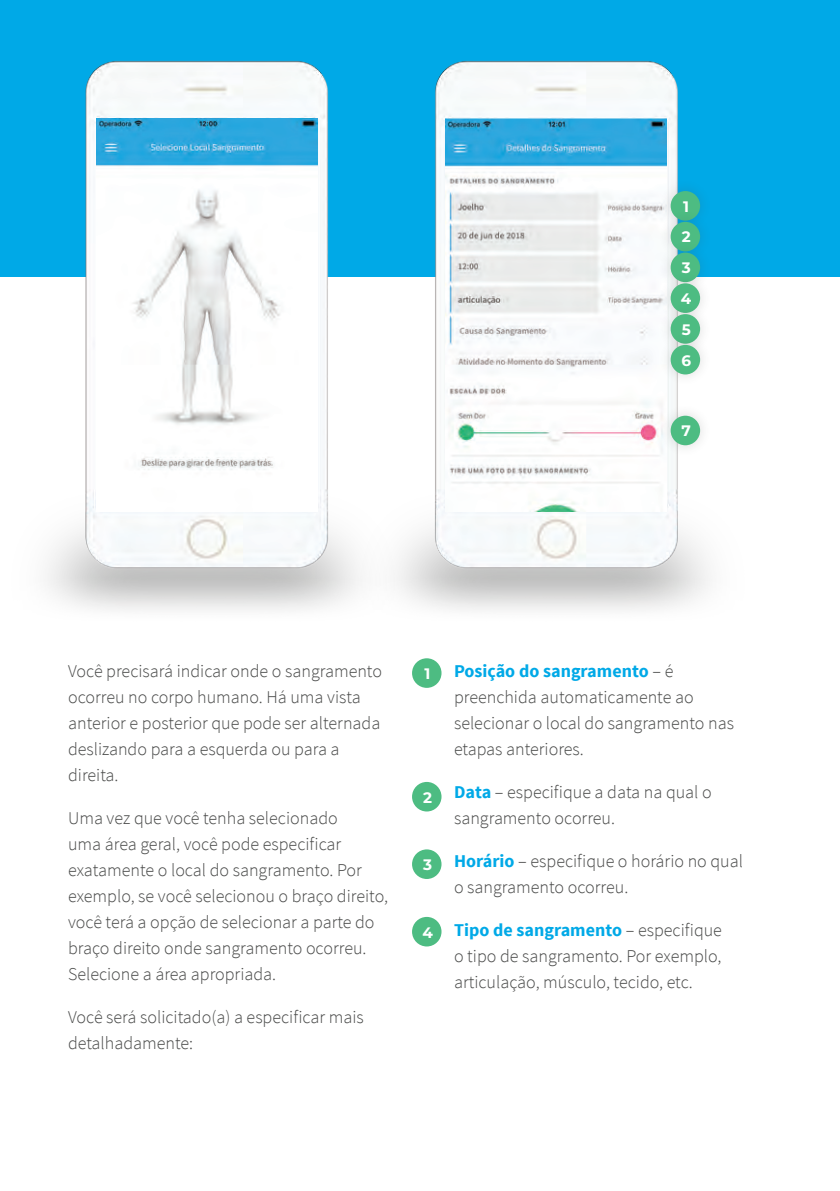
<style>
.page{position:relative;width:840px;height:1191px;background:#fff}
.page>*{position:absolute;margin:0;border:0;box-sizing:border-box;transform-origin:0 0}
.body{font:300 18px/26px "Source Sans Pro";color:#484948}
.numbered{font:300 18px/26px "Source Sans Pro";color:#484948}
.numbered-2{font:700 18px "Source Sans Pro";color:#00a9e7}
.headerbig{font:700 15.2px "Montserrat";color:#fff}
.s1{font-weight:700;color:#00a9e7}
</style>
<div class="page">
<div style="left:0;top:0;width:839px;height:277px;background:#00a9e7"></div>
<img style="left:47px;top:60px;width:293px;height:550px">
<img style="left:340px;top:60px;width:370px;height:551px">
<img style="left:96px;top:119px;width:221px;height:392px">
<img style="left:445px;top:119px;width:220px;height:392px">
<div style="left:412px;top:658px;width:29px;height:30px;background:#4dbc82;border-radius:50%"></div>
<div style="left:658px;top:179px;width:53px;height:54px;background:#484948;opacity:.13"></div>
<div style="left:670px;top:191px;width:29px;height:30px;background:#4dbc82;border-radius:50%"></div>
<div style="left:658px;top:403px;width:53px;height:54px;background:#484948;opacity:.13"></div>
<div style="left:670px;top:416px;width:29px;height:29px;background:#4dbc82;border-radius:50%"></div>
<div style="left:658px;top:210px;width:53px;height:54px;background:#484948;opacity:.13"></div>
<div style="left:670px;top:222px;width:29px;height:29px;background:#4dbc82;border-radius:50%"></div>
<div style="left:658px;top:240px;width:53px;height:54px;background:#484948;opacity:.13"></div>
<div style="left:670px;top:253px;width:29px;height:29px;background:#4dbc82;border-radius:50%"></div>
<div style="left:658px;top:271px;width:53px;height:54px;background:#484948;opacity:.13"></div>
<div style="left:670px;top:283px;width:29px;height:30px;background:#4dbc82;border-radius:50%"></div>
<div style="left:658px;top:302px;width:53px;height:54px;background:#484948;opacity:.13"></div>
<div style="left:670px;top:314px;width:29px;height:30px;background:#4dbc82;border-radius:50%"></div>
<div style="left:658px;top:333px;width:53px;height:54px;background:#484948;opacity:.13"></div>
<div style="left:670px;top:345px;width:29px;height:29px;background:#4dbc82;border-radius:50%"></div>
<div style="left:412px;top:782px;width:29px;height:29px;background:#4dbc82;border-radius:50%"></div>
<div style="left:412px;top:849px;width:29px;height:30px;background:#4dbc82;border-radius:50%"></div>
<div style="left:412px;top:917px;width:29px;height:29px;background:#4dbc82;border-radius:50%"></div>
<p class="headerbig" style="left:682px;top:195px;width:7px">1</p>
<p class="headerbig" style="left:681px;top:226px;width:10px">2</p>
<p class="headerbig" style="left:681px;top:257px;width:10px">3</p>
<p class="headerbig" style="left:680px;top:288px;width:12px">4</p>
<p class="headerbig" style="left:681px;top:318px;width:11px">5</p>
<p class="headerbig" style="left:681px;top:349px;width:11px">6</p>
<p class="headerbig" style="left:681px;top:420px;width:11px">7</p>
<p class="body" style="left:68px;top:658px;width:315px">Você precisará indicar onde o sangramento ocorreu no corpo humano. Há uma vista anterior e posterior que pode ser alternada deslizando para a esquerda ou para a direita.</p>
<p class="body" style="left:68px;top:805px;width:321px">Uma vez que você tenha selecionado<br>uma área geral, você pode especificar exatamente o local do sangramento. Por exemplo, se você selecionou o braço direito, você terá a opção de selecionar a parte do braço direito onde sangramento ocorreu.<br>Selecione a área apropriada.</p>
<p class="body" style="left:68px;top:1004px;width:297px">Você será solicitado(a) a especificar mais detalhadamente:</p>
<p class="numbered-2" style="left:425px;top:659px;width:7px">.</p>
<p class="numbered" style="left:454px;top:658px;width:281px"><span class="s1">Posição do sangramento</span> – é preenchida automaticamente ao selecionar o local do sangramento nas etapas anteriores.</p>
<p class="numbered-2" style="left:425px;top:780px;width:7px">.</p>
<p class="numbered" style="left:454px;top:779px;width:259px"><span class="s1">Data</span> – especifique a data na qual o sangramento ocorreu.</p>
<p class="numbered-2" style="left:425px;top:849px;width:7px">.</p>
<p class="numbered" style="left:454px;top:848px;width:290px"><span class="s1">Horário</span> – especifique o horário no qual o sangramento ocorreu.</p>
<p class="numbered-2" style="left:425px;top:918px;width:7px">.</p>
<p class="numbered" style="left:454px;top:917px;width:269px;text-align:justify"><span class="s1">Tipo de sangramento</span> – especifique o tipo de sangramento. Por exemplo, articulação, músculo, tecido, etc.</p>
<p class="headerbig" style="left:424px;top:662px;width:7px">1</p>
<p class="headerbig" style="left:423px;top:786px;width:10px">2</p>
<p class="headerbig" style="left:423px;top:853px;width:10px">3</p>
<p class="headerbig" style="left:422px;top:921px;width:12px">4</p>
</div>
